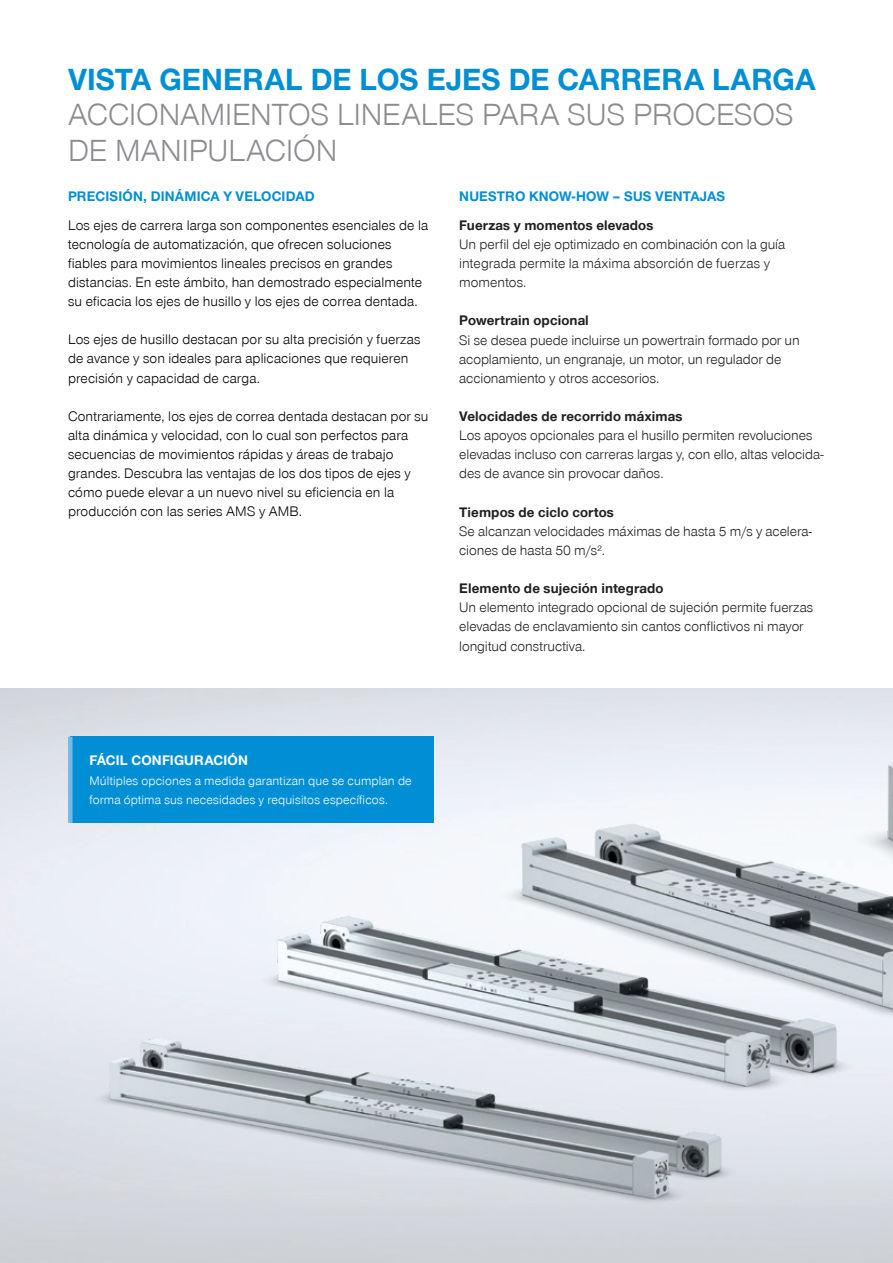
<style>
.page{position:relative;width:893px;height:1263px;background:#fff}
.page>*{position:absolute;margin:0;border:0;box-sizing:border-box;transform-origin:0 0}
.t1{font:300 31.5px/35.2px "Zimmer Group Sans Global";letter-spacing:-.005em;color:#8a8c8f}
.t2{font:700 31.5px "Zimmer Group Sans Global";color:#008fd5}
.t3{font:300 14.25px/19px "Zimmer Group Sans Global";letter-spacing:.005em;color:#000}
.t4{font:300 14.25px/19px "Zimmer Group Sans Global";letter-spacing:-.005em;color:#231f20}
.t5{font:700 14.25px "Zimmer Group Sans Global";letter-spacing:.01em;color:#231f20}
.t6{font:700 14.25px "Zimmer Group Sans Global";letter-spacing:.01em;color:#008fd5}
.t7{font:700 14.25px "Zimmer Group Sans Global";letter-spacing:.01em;color:#fff}
.t8{font:300 12.75px/19.2px "Zimmer Group Sans Global";letter-spacing:.01em;color:#fff}
</style>
<div class="page">
<img style="left:7px;top:727px;width:886px;height:478px">
<div style="left:73px;top:737px;width:361px;height:86px;background:#008fd5"></div>
<div style="left:68px;top:737px;width:5px;height:86px;background:#76b9e6"></div>
<h1 class="t2" style="left:68px;top:61px;width:749px">VISTA GENERAL DE LOS EJES DE CARRERA LARGA</h1>
<h1 class="t1" style="left:68px;top:97px;width:727px">ACCIONAMIENTOS LINEALES PARA SUS PROCESOS<br>DE MANIPULACIÓN</h1>
<p class="t6" style="left:68px;top:188px;width:248px">PRECISIÓN, DINÁMICA Y VELOCIDAD</p>
<p class="t3" style="left:68px;top:215px;width:362px">Los ejes de carrera larga son componentes esenciales de la tecnología de automatización, que ofrecen soluciones fiables para movimientos lineales precisos en grandes distancias. En este ámbito, han demostrado especialmente su eficacia los ejes de husillo y los ejes de correa dentada.</p>
<p class="t3" style="left:68px;top:330px;width:354px">Los ejes de husillo destacan por su alta precisión y fuerzas de avance y son ideales para aplicaciones que requieren precisión y capacidad de carga.</p>
<p class="t3" style="left:68px;top:406px;width:362px">Contrariamente, los ejes de correa dentada destacan por su alta dinámica y velocidad, con lo cual son perfectos para secuencias de movimientos rápidas y áreas de trabajo grandes. Descubra las ventajas de los dos tipos de ejes y cómo puede elevar a un nuevo nivel su eficiencia en la producción con las series AMS y AMB.</p>
<p class="t6" style="left:459px;top:188px;width:267px">NUESTRO KNOW-HOW – SUS VENTAJAS</p>
<p class="t5" style="left:459px;top:216px;width:196px">Fuerzas y momentos elevados</p>
<p class="t4" style="left:459px;top:234px;width:327px">Un perfil del eje optimizado en combinación con la guía integrada permite la máxima absorción de fuerzas y momentos.</p>
<p class="t5" style="left:459px;top:312px;width:131px">Powertrain opcional</p>
<p class="t4" style="left:459px;top:330px;width:342px">Si se desea puede incluirse un powertrain formado por un acoplamiento, un engranaje, un motor, un regulador de accionamiento y otros accesorios.</p>
<p class="t5" style="left:459px;top:408px;width:225px">Velocidades de recorrido máximas</p>
<p class="t4" style="left:459px;top:426px;width:366px">Los apoyos opcionales para el husillo permiten revoluciones elevadas incluso con carreras largas y, con ello, altas velocida&shy;des de avance sin provocar daños.</p>
<p class="t5" style="left:459px;top:503px;width:156px">Tiempos de ciclo cortos</p>
<p class="t4" style="left:459px;top:521px;width:354px">Se alcanzan velocidades máximas de hasta 5 m/s y acelera&shy;ciones de hasta 50 m/s².</p>
<p class="t5" style="left:459px;top:580px;width:206px">Elemento de sujeción integrado</p>
<p class="t4" style="left:459px;top:598px;width:356px">Un elemento integrado opcional de sujeción permite fuerzas elevadas de enclavamiento sin cantos conflictivos ni mayor longitud constructiva.</p>
<p class="t7" style="left:89px;top:752px;width:160px">FÁCIL CONFIGURACIÓN</p>
<p class="t8" style="left:89px;top:770px;width:324px">Múltiples opciones a medida garantizan que se cumplan de forma óptima sus necesidades y requisitos específicos.</p>
</div>
